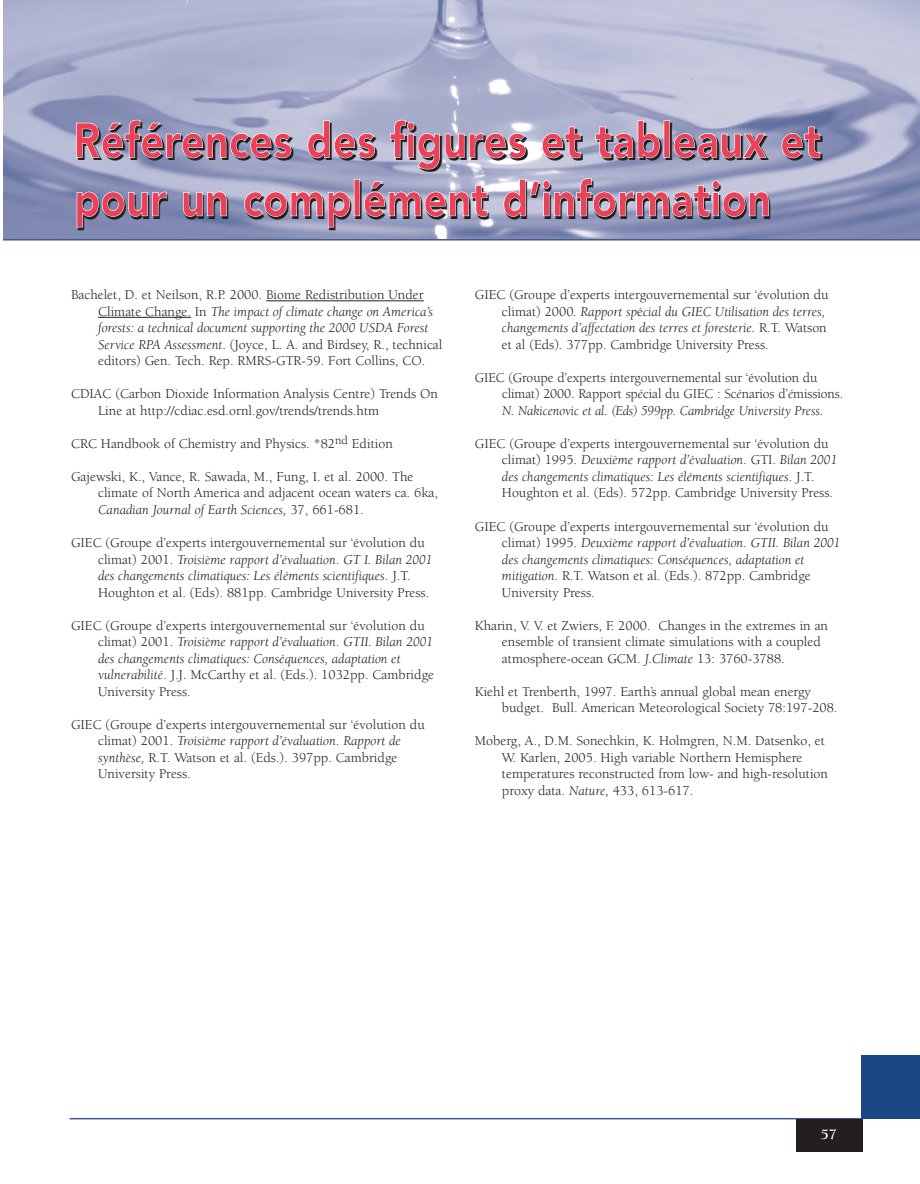
<style>
.page{position:relative;width:920px;height:1184px;background:#fff}
.page>*{position:absolute;margin:0;border:0;box-sizing:border-box;transform-origin:0 0}
.t1{font:900 49.35px/59.2px "Avenir";color:#231f20;scale:.85 1}
.t2{font:700 15px "Berkeley";color:#fff}
.t3{font:13.8px/16.5px "Berkeley";color:#231f20}
.s1{font-style:italic}
</style>
<div class="page">
<img style="left:4px;top:0;width:915px;height:239px">
<hr style="left:70px;top:1118px;width:790px;height:1px;background:#405a91">
<hr style="left:266px;top:300px;width:157px;height:1px;background:#231f20">
<hr style="left:98px;top:317px;width:93px;height:1px;background:#231f20">
<div style="left:861px;top:1055px;width:58px;height:63px;background:#1b4884"></div>
<div style="left:795px;top:1119px;width:67px;height:32px;background:#231f20"></div>
<hr style="left:3px;top:239px;width:916px;height:1px;background:#405a91">
<svg style="left:76px;top:120px;width:743px;height:49px;background:#bb9ab4"></svg>
<svg style="left:77px;top:179px;width:690px;height:48px;background:#b593af"></svg>
<h1 class="t1" style="left:75px;top:117px;width:881px">Références des figures et tableaux et pour un complément d’information</h1>
<p class="t3" style="left:98px;top:288px;width:346px;text-indent:-27px">Bachelet, D. et Neilson, R.P. 2000. Biome Redistribution Under Climate Change. In <span class="s1">The impact of climate change on America’s forests: a technical document supporting the 2000 USDA Forest Service RPA Assessment</span>. (Joyce, L. A. and Birdsey, R., technical editors) Gen. Tech. Rep. RMRS-GTR-59. Fort Collins, CO.</p>
<p class="t3" style="left:98px;top:387px;width:341px;text-indent:-27px">CDIAC (Carbon Dioxide Information Analysis Centre) Trends On<br>Line at http://cdiac.esd.ornl.gov/trends/trends.htm</p>
<p class="t3" style="left:71px;top:437px;width:323px">CRC Handbook of Chemistry and Physics. *82<sup>nd</sup> Edition</p>
<p class="t3" style="left:98px;top:470px;width:341px;text-indent:-27px">Gajewski, K., Vance, R. Sawada, M., Fung, I. et al. 2000. The climate of North America and adjacent ocean waters ca. 6ka,<br><span class="s1">Canadian Journal of Earth Sciences,</span> 37, 661-681.</p>
<p class="t3" style="left:98px;top:536px;width:336px;text-indent:-27px">GIEC (Groupe d’experts intergouvernemental sur ‘évolution du climat) 2001. <span class="s1">Troisième rapport d’évaluation</span>. <span class="s1">GT I. Bilan 2001 des changements climatiques: Les éléments scientifiques</span>. J.T.<br>Houghton et al. (Eds). 881pp. Cambridge University Press.</p>
<p class="t3" style="left:98px;top:618px;width:337px;text-indent:-27px">GIEC (Groupe d’experts intergouvernemental sur ‘évolution du climat) 2001. <span class="s1">Troisième rapport d’évaluation</span>. <span class="s1">GTII. Bilan 2001 des changements climatiques: Conséquences, adaptation et vulnerabilité</span>. J.J. McCarthy et al. (Eds.). 1032pp. Cambridge University Press.</p>
<p class="t3" style="left:98px;top:717px;width:328px;text-indent:-27px">GIEC (Groupe d’experts intergouvernemental sur ‘évolution du climat) 2001. <span class="s1">Troisième rapport d’évaluation</span>. <span class="s1">Rapport de synthèse,</span> R.T. Watson et al. (Eds.). 397pp. Cambridge University Press.</p>
<p class="t3" style="left:502px;top:288px;width:328px;text-indent:-27px">GIEC (Groupe d’experts intergouvernemental sur ‘évolution du climat) 2000<span class="s1">. Rapport sp</span>é<span class="s1">cial du GIEC Utilisation des terres, changements d’affectation des terres et foresterie.</span> R.T. Watson et al (Eds). 377pp. Cambridge University Press.</p>
<p class="t3" style="left:502px;top:371px;width:343px;text-indent:-27px">GIEC (Groupe d’experts intergouvernemental sur ‘évolution du climat) 2000. Rapport sp<span class="s1">é</span>cial du GIEC : Sc<span class="s1">é</span>narios d’<span class="s1">é</span>missions.<br><span class="s1">N. Nakicenovic et al. (Eds) 599pp. Cambridge University Press.</span></p>
<p class="t3" style="left:502px;top:437px;width:337px;text-indent:-27px">GIEC (Groupe d’experts intergouvernemental sur ‘évolution du climat) 1995. <span class="s1">Deuxième rapport d’évaluation</span>. GTI. <span class="s1">Bilan 2001 des changements climatiques: Les éléments scientifiques</span>. J.T.<br>Houghton et al. (Eds). 572pp. Cambridge University Press.</p>
<p class="t3" style="left:502px;top:519px;width:340px;text-indent:-27px">GIEC (Groupe d’experts intergouvernemental sur ‘évolution du climat) 1995. <span class="s1">Deuxième rapport d’évaluation</span>. <span class="s1">GTII. Bilan 2001 des changements climatiques: Conséquences, adaptation et mitigation</span>. R.T. Watson et al. (Eds.). 872pp. Cambridge University Press.</p>
<p class="t3" style="left:502px;top:618px;width:327px;text-indent:-27px">Kharin, V. V. et Zwiers, F. 2000. Changes in the extremes in an ensemble of transient climate simulations with a coupled atmosphere-ocean GCM. <span class="s1">J.Climate</span> 13: 3760-3788.</p>
<p class="t3" style="left:502px;top:684px;width:337px;text-indent:-27px">Kiehl et Trenberth, 1997. Earth’s annual global mean energy budget. Bull. American Meteorological Society 78:197-208.</p>
<p class="t3" style="left:502px;top:734px;width:327px;text-indent:-27px">Moberg, A., D.M. Sonechkin, K. Holmgren, N.M. Datsenko, et W. Karlen, 2005. High variable Northern Hemisphere temperatures reconstructed from low- and high-resolution proxy data. <span class="s1">Nature,</span> 433, 613-617.</p>
<p class="t2" style="left:820px;top:1128px;width:18px">57</p>
</div>
